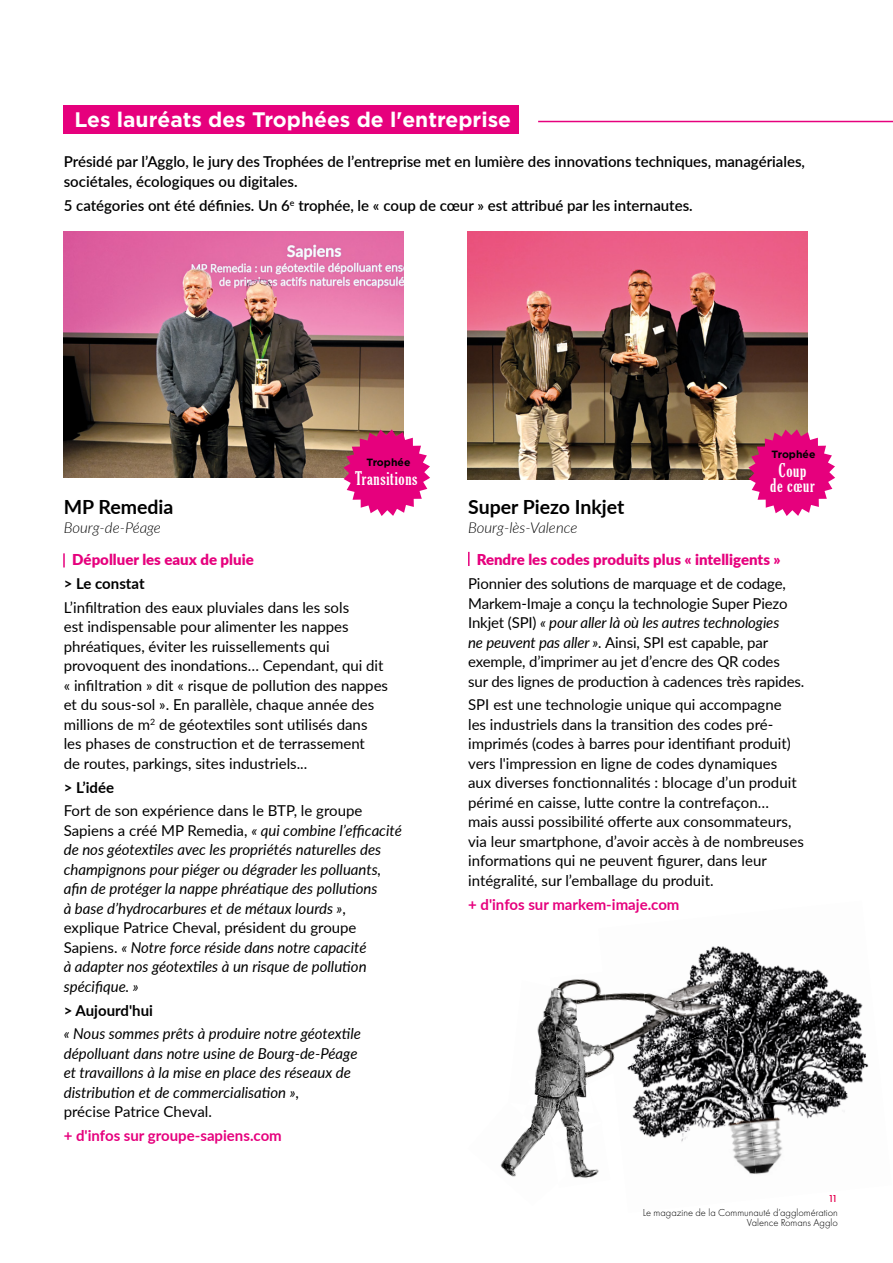
<style>
.page{position:relative;width:893px;height:1263px;background:#fff}
.page>*{position:absolute;margin:0;border:0;box-sizing:border-box;transform-origin:0 0}
.t1{font:700 21px "Gotham";color:#fff}
.t2{font:700 19.5px "Lato";color:#000}
.t3{font:extra-condensed 18px/15px "Gloucester";letter-spacing:.04em;color:#fff;text-align:center}
.t4{font:15px/19.5px "Lato";color:#000}
.t5{font:italic 15px/19.5px "Lato";color:#000}
.t6{font:600 15px/19.5px "Lato";color:#000}
.t7{font:900 15px "Lato";color:#e6007d}
.t8{font:700 15px "Lato";color:#e6007d}
.t9{font:italic 300 15px "Lato";color:#000}
.t10{font:700 15px "Lato";color:#000}
.t11{font:300 10.5px/10.5px "Futura PT";color:#000;text-align:right}
.t12{font:700 10.5px "Gotham";color:#000}
.t13{font:500 10.5px "Futura PT";color:#e5004f}
.s1{font-style:normal}
.s2{font-style:italic}
</style>
<div class="page">
<div style="left:64px;top:106px;width:455px;height:28px;background:#e6007d"></div>
<hr style="left:538px;top:121px;width:355px;height:1px;background:#e6007d">
<img style="left:63px;top:232px;width:340px;height:245px">
<img style="left:467px;top:232px;width:341px;height:247px">
<svg style="left:343px;top:429px;width:87px;height:87px"></svg>
<svg style="left:748px;top:429px;width:87px;height:87px"></svg>
<svg style="left:63px;top:553px;width:2px;height:14px"></svg>
<svg style="left:468px;top:552px;width:2px;height:14px"></svg>
<img style="left:710px;top:946px;width:40px;height:12px">
<img style="left:716px;top:953px;width:98px;height:95px">
<img style="left:814px;top:969px;width:55px;height:143px">
<img style="left:633px;top:1040px;width:91px;height:67px">
<img style="left:718px;top:1048px;width:111px;height:57px">
<img style="left:632px;top:1107px;width:29px;height:31px">
<img style="left:661px;top:1105px;width:87px;height:42px">
<img style="left:748px;top:1096px;width:92px;height:51px">
<img style="left:732px;top:1147px;width:21px;height:27px">
<img style="left:753px;top:1138px;width:87px;height:37px">
<img style="left:698px;top:950px;width:12px;height:10px">
<img style="left:724px;top:989px;width:12px;height:35px">
<img style="left:594px;top:1050px;width:17px;height:26px">
<img style="left:611px;top:1045px;width:77px;height:28px">
<img style="left:713px;top:958px;width:10px;height:2px">
<img style="left:571px;top:979px;width:30px;height:12px">
<img style="left:727px;top:1024px;width:1px;height:16px">
<img style="left:591px;top:991px;width:20px;height:59px">
<img style="left:685px;top:960px;width:39px;height:37px">
<img style="left:646px;top:987px;width:39px;height:15px">
<img style="left:605px;top:991px;width:41px;height:20px">
<img style="left:685px;top:997px;width:42px;height:43px">
<img style="left:645px;top:1002px;width:44px;height:43px">
<img style="left:607px;top:1006px;width:43px;height:43px">
<img style="left:591px;top:1052px;width:13px;height:18px">
<img style="left:591px;top:1031px;width:15px;height:21px">
<img style="left:562px;top:1114px;width:19px;height:7px">
<img style="left:567px;top:1143px;width:32px;height:35px">
<img style="left:562px;top:1121px;width:22px;height:22px">
<img style="left:537px;top:980px;width:54px;height:86px">
<img style="left:540px;top:1013px;width:49px;height:53px">
<img style="left:551px;top:986px;width:25px;height:27px">
<img style="left:554px;top:1003px;width:25px;height:37px">
<img style="left:553px;top:1040px;width:33px;height:26px">
<img style="left:557px;top:1024px;width:26px;height:30px">
<img style="left:534px;top:1066px;width:60px;height:48px">
<img style="left:561px;top:1060px;width:25px;height:31px">
<img style="left:500px;top:1136px;width:42px;height:41px">
<img style="left:562px;top:1140px;width:4px;height:3px">
<img style="left:523px;top:1109px;width:20px;height:29px">
<img style="left:539px;top:1106px;width:23px;height:25px">
<svg style="left:550px;top:1128px;width:6px;height:3px"></svg>
<img style="left:534px;top:1094px;width:27px;height:15px">
<img style="left:521px;top:1115px;width:25px;height:21px">
<h1 class="t1" style="left:74px;top:107px;width:438px">Les lauréats des Trophées de l'entreprise</h1>
<p class="t6" style="left:64px;top:151px;width:743px">Présidé par l’Agglo, le jury des Trophées de l’entreprise met en lumière des innovations techniques, managériales, sociétales, écologiques ou digitales.</p>
<p class="t6" style="left:64px;top:195px;width:630px">5 catégories ont été définies. Un 6<sup>e</sup> trophée, le « coup de cœur » est attribué par les internautes.</p>
<p class="t12" style="left:367px;top:456px;width:45px">Trophée</p>
<p class="t3" style="left:355px;top:471px;width:64px">Transitions</p>
<h2 class="t2" style="left:64px;top:492px;width:111px">MP Remedia</h2>
<p class="t9" style="left:64px;top:517px;width:99px">Bourg-de-Péage</p>
<p class="t7" style="left:72px;top:548px;width:183px">Dépolluer les eaux de pluie</p>
<p class="t10" style="left:64px;top:572px;width:82px">&gt; Le constat</p>
<p class="t4" style="left:64px;top:597px;width:326px">L’infiltration des eaux pluviales dans les sols<br>est indispensable pour alimenter les nappes phréatiques, éviter les ruissellements qui provoquent des inondations… Cependant, qui dit « infiltration » dit « risque de pollution des nappes et du sous-sol ». En parallèle, chaque année des millions de m<sup>2</sup> de géotextiles sont utilisés dans les phases de construction et de terrassement<br>de routes, parkings, sites industriels...</p>
<p class="t10" style="left:64px;top:776px;width:52px">&gt; L’idée</p>
<p class="t5" style="left:64px;top:800px;width:340px"><span class="s1">Fort de son expérience dans le BTP, le groupe Sapiens a créé MP Remedia,</span> « qui combine l’efficacité de nos géotextiles avec les propriétés naturelles des champignons pour piéger ou dégrader les polluants, afin de protéger la nappe phréatique des pollutions<br>à base d’hydrocarbures et de métaux lourds »<span class="s1">, explique Patrice Cheval, président du groupe Sapiens.</span> « Notre force réside dans notre capacité<br>à adapter nos géotextiles à un risque de pollution spécifique. »</p>
<p class="t10" style="left:64px;top:999px;width:91px">&gt; Aujourd'hui</p>
<p class="t5" style="left:64px;top:1023px;width:299px">« Nous sommes prêts à produire notre géotextile dépolluant dans notre usine de Bourg-de-Péage et travaillons à la mise en place des réseaux de distribution et de commercialisation »<span class="s1">,<br>précise Patrice Cheval.</span></p>
<p class="t8" style="left:64px;top:1124px;width:220px">+ d'infos sur groupe-sapiens.com</p>
<p class="t12" style="left:772px;top:448px;width:45px">Trophée</p>
<p class="t3" style="left:770px;top:463px;width:46px">Coup de cœur</p>
<h2 class="t2" style="left:468px;top:492px;width:158px">Super Piezo Inkjet</h2>
<p class="t9" style="left:468px;top:517px;width:111px">Bourg-lès-Valence</p>
<p class="t7" style="left:477px;top:548px;width:306px">Rendre les codes produits plus « intelligents »</p>
<p class="t4" style="left:468px;top:573px;width:338px">Pionnier des solutions de marquage et de codage, Markem-Imaje a conçu la technologie Super Piezo Inkjet (SPI) <span class="s2">« pour aller là où les autres technologies<br>ne peuvent pas aller ».</span> Ainsi, SPI est capable, par exemple, d’imprimer au jet d’encre des QR codes<br>sur des lignes de production à cadences très rapides.</p>
<p class="t4" style="left:468px;top:694px;width:337px">SPI est une technologie unique qui accompagne<br>les industriels dans la transition des codes pré&shy;imprimés (codes à barres pour identifiant produit) vers l'impression en ligne de codes dynamiques aux diverses fonctionnalités : blocage d’un produit périmé en caisse, lutte contre la contrefaçon…<br>mais aussi possibilité offerte aux consommateurs, via leur smartphone, d’avoir accès à de nombreuses informations qui ne peuvent figurer, dans leur intégralité, sur l’emballage du produit.</p>
<p class="t8" style="left:468px;top:893px;width:213px">+ d'infos sur markem-imaje.com</p>
<p class="t13" style="left:828px;top:1192px;width:11px">11</p>
<p class="t11" style="left:643px;top:1207px;width:196px">Le magazine de la Communauté d’agglomération<br>Valence Romans Agglo</p>
</div>
